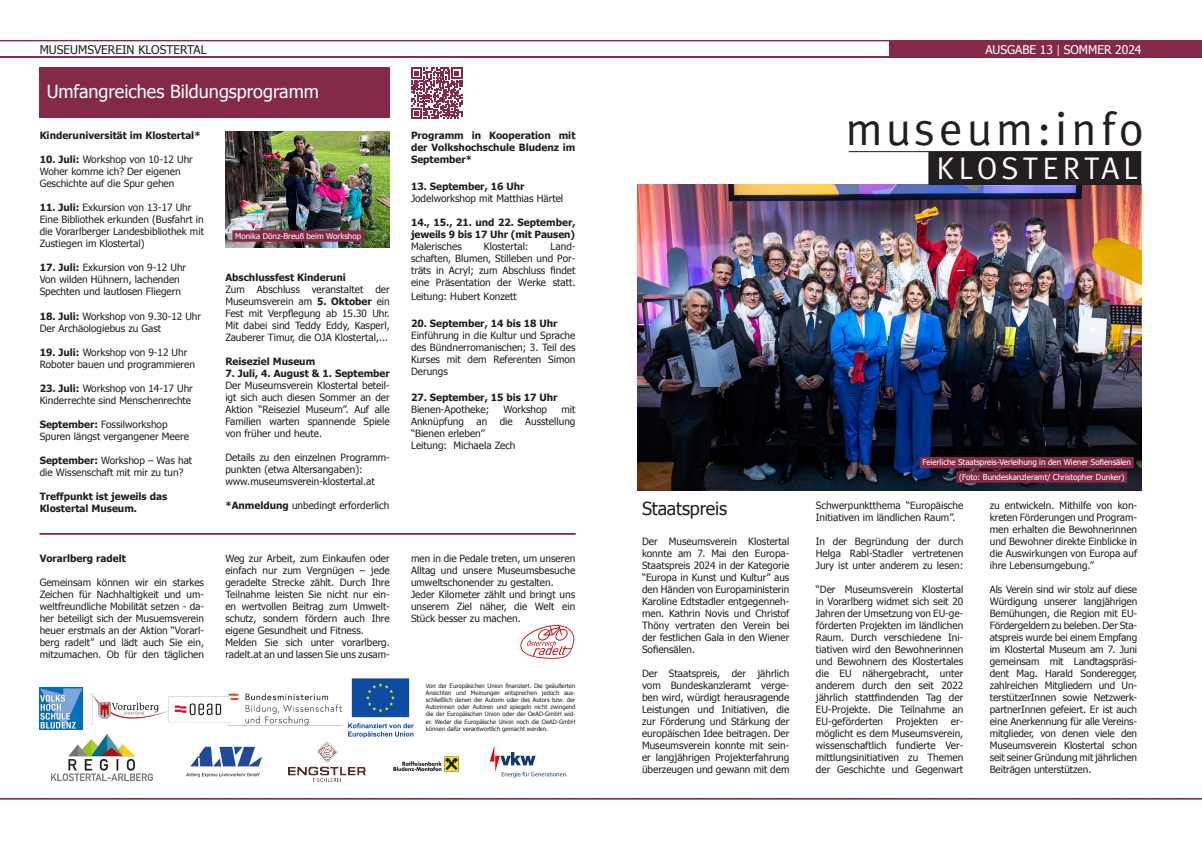
<style>
.page{position:relative;width:1202px;height:854px;background:#fff}
.page>*{position:absolute;margin:0;border:0;box-sizing:border-box;transform-origin:0 0}
.t1{font:46.8px "Meta";letter-spacing:.09em;color:#231f20}
.t2{font:31.2px "Meta";letter-spacing:.13em;color:#fff}
.t3{font:18px "Tahoma";color:#fff}
.t4{font:18px "Tahoma";letter-spacing:-.01em;color:#231f20}
.t5{font:12px "Tahoma";color:#231f20}
.t6{font:12px "Tahoma";color:#fff}
.t7{font:10px/12px "Tahoma";color:#231f20;text-align:justify}
.t8{font:700 10px/12px "Tahoma";color:#231f20}
.Headline{font:8px "Tahoma";color:#fff}
.t9{font:6px/7.2px "Tahoma";color:#231f20;text-align:justify}
.s1{font-family:"Minion Pro"}
.s2{font-weight:700}
</style>
<div class="page">
<div style="left:890px;top:40px;width:312px;height:17px;background:#842a46"></div>
<svg style="left:0;top:40px;width:890px;height:1px"></svg>
<svg style="left:0;top:56px;width:1202px;height:2px;background:#862d49"></svg>
<svg style="left:0;top:798px;width:1202px;height:1px"></svg>
<img style="left:186px;top:741px;width:382px;height:40px">
<img style="left:51px;top:734px;width:101px;height:46px">
<img style="left:638px;top:185px;width:503px;height:305px">
<div style="left:929px;top:152px;width:212px;height:32px;background:#231f20"></div>
<div style="left:928px;top:151px;width:213px;height:34px;border:1px solid #231f20"></div>
<hr style="left:849px;top:151px;width:292px;height:1px;background:#231f20">
<div style="left:40px;top:67px;width:350px;height:51px;background:#842a46"></div>
<div style="left:920px;top:457px;width:214px;height:11px;background:#842a46"></div>
<div style="left:956px;top:471px;width:171px;height:11px;background:#842a46"></div>
<img style="left:225px;top:131px;width:165px;height:116px">
<div style="left:232px;top:230px;width:132px;height:12px;background:#842a46"></div>
<img style="left:91px;top:693px;width:251px;height:33px">
<img style="left:346px;top:678px;width:70px;height:64px">
<img style="left:40px;top:687px;width:42px;height:42px">
<svg style="left:520px;top:625px;width:55px;height:33px"></svg>
<svg style="left:411px;top:68px;width:51px;height:51px"></svg>
<svg style="left:40px;top:533px;width:536px;height:1px"></svg>
<p class="t5" style="left:40px;top:41px;width:169px">MUSEUMSVEREIN KLOSTERTAL</p>
<p class="t6" style="left:985px;top:41px;width:158px">AUSGABE 13 <span class="s1">|</span> SOMMER 2024</p>
<p class="t3" style="left:47px;top:79px;width:274px">Umfangreiches Bildungsprogramm</p>
<p class="t8" style="left:40px;top:129px;width:163px">Kinderuniversität im Klostertal*</p>
<p class="t7" style="left:40px;top:153px;width:155px"><span class="s2">10. Juli:</span> Workshop von 10-12 Uhr</p>
<p class="t7" style="left:40px;top:165px;width:143px">Woher komme ich? Der eigenen<br>Geschichte auf die Spur gehen</p>
<p class="t7" style="left:40px;top:201px;width:166px;text-align:left"><span class="s2">11. Juli:</span> Exkursion von 13-17 Uhr Eine Bibliothek erkunden (Busfahrt in die Vorarlberger Landesbibliothek mit Zustiegen im Klostertal)</p>
<p class="t7" style="left:40px;top:261px;width:148px"><span class="s2">17. Juli:</span> Exkursion von 9-12 Uhr</p>
<p class="t7" style="left:40px;top:273px;width:143px">Von wilden Hühnern, lachenden<br>Spechten und lautlosen Fliegern</p>
<p class="t7" style="left:40px;top:309px;width:163px"><span class="s2">18. Juli:</span> Workshop von 9.30-12 Uhr<br>Der Archäologiebus zu Gast</p>
<p class="t7" style="left:40px;top:345px;width:157px"><span class="s2">19. Juli:</span> Workshop von 9-12 Uhr<br>Roboter bauen und programmieren</p>
<p class="t7" style="left:40px;top:381px;width:155px"><span class="s2">23. Juli:</span> Workshop von 14-17 Uhr<br>Kinderrechte sind Menschenrechte</p>
<p class="t7" style="left:40px;top:417px;width:129px"><span class="s2">September:</span> Fossilworkshop</p>
<p class="t7" style="left:40px;top:429px;width:151px">Spuren längst vergangener Meere</p>
<p class="t7" style="left:40px;top:453px;width:154px"><span class="s2">September:</span> Workshop – Was hat die Wissenschaft mit mir zu tun?</p>
<p class="t8" style="left:40px;top:489px;width:129px">Treffpunkt ist jeweils das<br>Klostertal Museum.</p>
<p class="Headline" style="left:235px;top:230px;width:127px">Monika Dönz-Breuß beim Workshop</p>
<p class="t8" style="left:225px;top:270px;width:122px">Abschlussfest Kinderuni</p>
<p class="t7" style="left:225px;top:282px;width:166px">Zum Abschluss veranstaltet der Museumsverein am <span class="s2">5. Oktober</span> ein Fest mit Verpflegung ab 15.30 Uhr.<br>Mit dabei sind Teddy Eddy, Kasperl, Zauberer Timur, die OJA Klostertal,...</p>
<p class="t8" style="left:225px;top:354px;width:91px">Reiseziel Museum</p>
<p class="t8" style="left:225px;top:366px;width:166px">7. Juli, 4. August &amp; 1. September</p>
<p class="t7" style="left:225px;top:378px;width:166px">Der Museumsverein Klostertal beteil&shy;igt sich auch diesen Sommer an der Aktion “Reiseziel Museum”. Auf alle Familien warten spannende Spiele von früher und heute.</p>
<p class="t7" style="left:225px;top:450px;width:166px">Details zu den einzelnen Programm&shy;punkten (etwa Altersangaben):</p>
<p class="t7" style="left:225px;top:474px;width:151px">www.museumsverein-klostertal.at</p>
<p class="t7" style="left:225px;top:498px;width:166px"><span class="s2">*Anmeldung</span> unbedingt erforderlich</p>
<p class="t8" style="left:40px;top:551px;width:88px">Vorarlberg radelt</p>
<p class="t7" style="left:40px;top:576px;width:166px">Gemeinsam können wir ein starkes Zeichen für Nachhaltigkeit und um&shy;weltfreundliche Mobilität setzen - da&shy;her beteiligt sich der Musuemsverein heuer erstmals an der Aktion “Vorarl&shy;berg radelt” und lädt auch Sie ein, mitzumachen. Ob für den täglichen</p>
<p class="t7" style="left:225px;top:551px;width:166px">Weg zur Arbeit, zum Einkaufen oder einfach nur zum Vergnügen – jede geradelte Strecke zählt. Durch Ihre Teilnahme leisten Sie nicht nur ein&shy;en wertvollen Beitrag zum Umwelt&shy;schutz, sondern fördern auch Ihre eigene Gesundheit und Fitness.</p>
<p class="t7" style="left:225px;top:635px;width:166px">Melden Sie sich unter vorarlberg. radelt.at an und lassen Sie uns zusam-</p>
<p class="t8" style="left:411px;top:129px;width:166px;text-align:justify">Programm in Kooperation mit der Volkshochschule Bludenz im September*</p>
<p class="t8" style="left:411px;top:179px;width:115px">13. September, 16 Uhr</p>
<p class="t7" style="left:411px;top:192px;width:154px">Jodelworkshop mit Matthias Härtel</p>
<p class="t8" style="left:411px;top:215px;width:166px">14., 15., 21. und 22. September, jeweils 9 bis 17 Uhr (mit Pausen)</p>
<p class="t7" style="left:411px;top:240px;width:52px">Malerisches</p>
<p class="t7" style="left:484px;top:240px;width:46px">Klostertal:</p>
<p class="t7" style="left:411px;top:240px;width:166px;text-indent:139px">Land&shy;schaften, Blumen, Stilleben und Por&shy;träts in Acryl; zum Abschluss findet eine Präsentation der Werke statt.</p>
<p class="t7" style="left:411px;top:290px;width:107px">Leitung: Hubert Konzett</p>
<p class="t8" style="left:411px;top:316px;width:148px">20. September, 14 bis 18 Uhr</p>
<p class="t7" style="left:411px;top:328px;width:166px">Einführung in die Kultur und Sprache des Bündnerromanischen; 3. Teil des Kurses mit dem Referenten Simon Derungs</p>
<p class="t8" style="left:411px;top:391px;width:148px">27. September, 15 bis 17 Uhr</p>
<p class="t7" style="left:411px;top:403px;width:80px">Bienen-Apotheke;</p>
<p class="t7" style="left:503px;top:403px;width:45px">Workshop</p>
<p class="t7" style="left:411px;top:403px;width:166px;text-indent:150px">mit Anknüpfung an die Ausstellung “Bienen erleben”</p>
<p class="t7" style="left:411px;top:439px;width:106px">Leitung: Michaela Zech</p>
<p class="t7" style="left:411px;top:551px;width:166px">men in die Pedale treten, um unseren Alltag und unsere Museumsbesuche umweltschonender zu gestalten.</p>
<p class="t7" style="left:411px;top:587px;width:166px">Jeder Kilometer zählt und bringt uns unserem Ziel näher, die Welt ein Stück besser zu machen.</p>
<p class="t9" style="left:426px;top:681px;width:151px">Von der Europäischen Union finanziert. Die geäußerten Ansichten und Meinungen entsprechen jedoch aus&shy;schließlich denen der Autorin oder des Autors bzw. der Autorinnen oder Autoren und spiegeln nicht zwingend die der Europäischen Union oder der OeAD-GmbH wid&shy;er. Weder die Europäische Union noch die OeAD-GmbH können dafür verantwortlich gemacht werden.</p>
<p class="t1" style="left:846px;top:101px;width:300px">museum:info</p>
<p class="t2" style="left:937px;top:150px;width:202px">KLOSTERTAL</p>
<p class="t4" style="left:642px;top:496px;width:87px">Staatspreis</p>
<p class="t7" style="left:642px;top:534px;width:149px">Der Museumsverein Klostertal konnte am 7. Mai den Europa-Staatspreis 2024 in der Kategorie “Europa in Kunst und Kultur” aus den Händen von Europaministerin Karoline Edtstadler entgegenneh&shy;men. Kathrin Novis und Christof Thöny vertraten den Verein bei der festlichen Gala in den Wiener Sofiensälen.</p>
<p class="t7" style="left:642px;top:666px;width:149px">Der Staatspreis, der jährlich vom Bundeskanzleramt verge&shy;ben wird, würdigt herausragende Leistungen und Initiativen, die zur Förderung und Stärkung der europäischen Idee beitragen. Der Museumsverein konnte mit sein&shy;er langjährigen Projekterfahrung überzeugen und gewann mit dem</p>
<p class="Headline" style="left:922px;top:457px;width:210px">Feierliche Staatspreis-Verleihung in den Wiener Sofiensälen</p>
<p class="Headline" style="left:959px;top:471px;width:167px">(Foto: Bundeskanzleramt/ Christopher Dunker)</p>
<p class="t7" style="left:816px;top:498px;width:149px">Schwerpunktthema “Europäische<br>Initiativen im ländlichen Raum”.</p>
<p class="t7" style="left:816px;top:534px;width:149px">In der Begründung der durch Helga Rabl-Stadler vertretenen Jury ist unter anderem zu lesen:</p>
<p class="t7" style="left:816px;top:582px;width:149px">“Der Museumsverein Klostertal in Vorarlberg widmet sich seit 20<br>Jahren der Umsetzung von EU-ge&shy;förderten Projekten im ländlichen Raum. Durch verschiedene Ini&shy;tiativen wird den Bewohnerinnen und Bewohnern des Klostertales die EU nähergebracht, unter anderem durch den seit 2022 jährlich stattfindenden Tag der EU-Projekte. Die Teilnahme an EU-geförderten</p>
<p class="t7" style="left:896px;top:714px;width:43px">Projekten</p>
<p class="t7" style="left:816px;top:714px;width:149px;text-indent:135px">er&shy;möglicht es dem Museumsverein, wissenschaftlich fundierte Ver&shy;mittlungsinitiativen zu Themen der Geschichte und Gegenwart</p>
<p class="t7" style="left:990px;top:498px;width:149px">zu entwickeln. Mithilfe von kon&shy;kreten Förderungen und Program&shy;men erhalten die Bewohnerinnen und Bewohner direkte Einblicke in die Auswirkungen von Europa auf ihre Lebensumgebung.”</p>
<p class="t7" style="left:990px;top:582px;width:149px">Als Verein sind wir stolz auf diese Würdigung unserer langjährigen Bemühungen, die Region mit EU-Fördergeldern zu beleben. Der Sta&shy;atspreis wurde bei einem Empfang im Klostertal Museum am 7. Juni gemeinsam mit Landtagspräsi&shy;dent Mag. Harald Sonderegger, zahlreichen Mitgliedern und Un&shy;terstützerInnen sowie Netzwerk&shy;partnerInnen gefeiert. Er ist auch eine Anerkennung für alle Vereins&shy;mitglieder, von denen viele den Museumsverein Klostertal schon seit seiner Gründung mit jährlichen Beiträgen unterstützen.</p>
</div>
